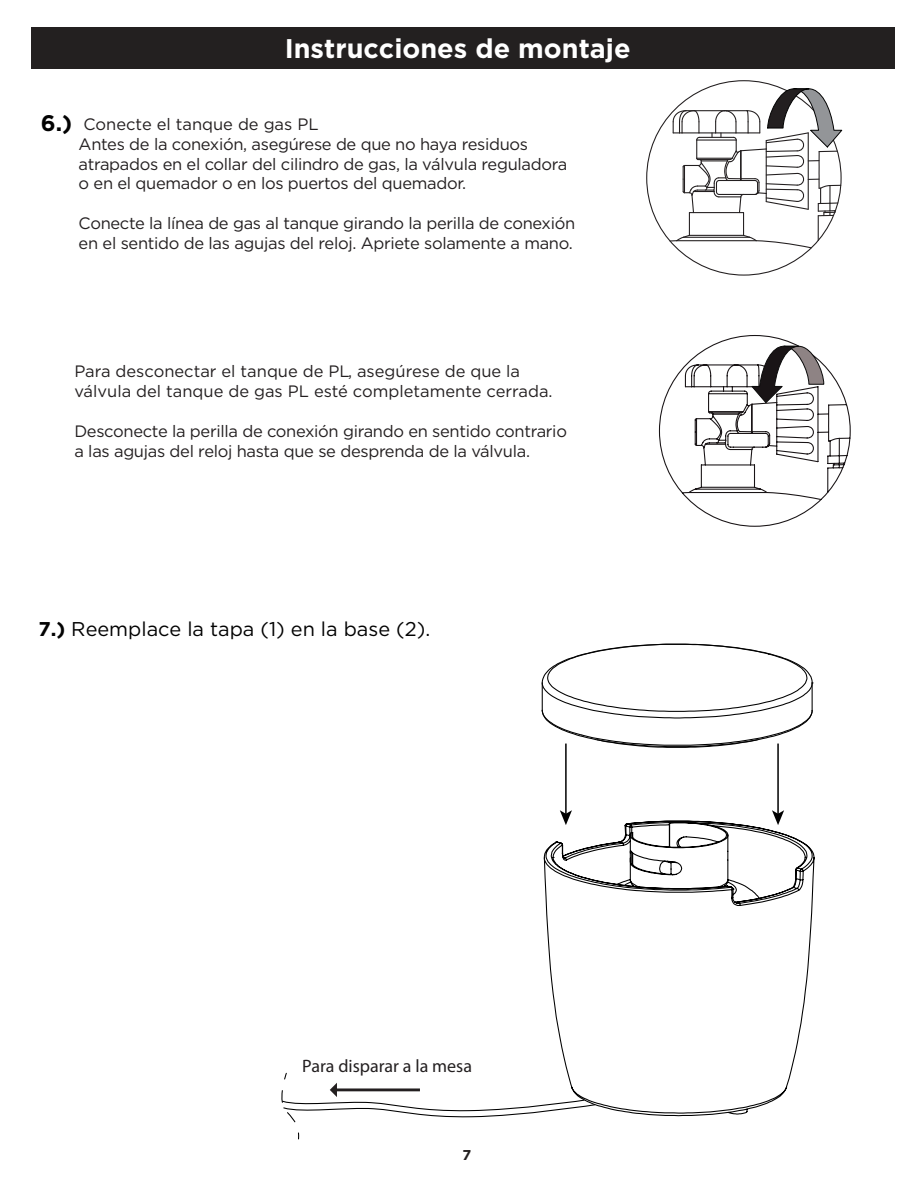
<style>
.page{position:relative;width:918px;height:1188px;background:#fff}
.page>*{position:absolute;margin:0;border:0;box-sizing:border-box;transform-origin:0 0}
.t1{font:700 27px "Gotham";color:#fff}
.t2{font:700 22.5px "Gotham";color:#020202}
.t3{font:19.95px "Gotham";color:#020202}
.t4{font:18px "Myriad Pro";color:#231f20}
.t5{font:16.5px/19.8px "Gotham";letter-spacing:-.02em;color:#231f20}
.t6{font:16.5px/19.8px "Gotham";color:#231f20}
.t7{font:700 14.25px "Gotham";color:#231f20}
.s1{font-weight:700}
</style>
<div class="page">
<div style="left:31px;top:27px;width:864px;height:42px;background:#232020"></div>
<svg style="left:658px;top:335px;width:193px;height:192px"></svg>
<svg style="left:669px;top:88px;width:174px;height:161px"></svg>
<svg style="left:281px;top:1072px;width:262px;height:68px"></svg>
<svg style="left:541px;top:643px;width:272px;height:105px"></svg>
<svg style="left:543px;top:820px;width:272px;height:297px"></svg>
<hr style="left:565px;top:744px;width:2px;height:71px;background:#010101">
<svg style="left:560px;top:810px;width:12px;height:15px"></svg>
<hr style="left:777px;top:744px;width:2px;height:71px;background:#010101">
<svg style="left:772px;top:810px;width:12px;height:15px"></svg>
<h1 class="t1" style="left:285px;top:30px;width:347px">Instrucciones de montaje</h1>
<h2 class="t2" style="left:41px;top:108px;width:33px">6.)</h2>
<p class="t5" style="left:79px;top:114px;width:490px">Conecte el tanque de gas PL<br>Antes de la conexión, asegúrese de que no haya residuos atrapados en el collar del cilindro de gas, la válvula reguladora o en el quemador o en los puertos del quemador.</p>
<p class="t5" style="left:79px;top:213px;width:498px">Conecte la línea de gas al tanque girando la perilla de conexión en el sentido de las agujas del reloj. Apriete solamente a mano.</p>
<p class="t6" style="left:74px;top:361px;width:480px">Para desconectar el tanque de PL, asegúrese de que la válvula del tanque de gas PL esté completamente cerrada.</p>
<p class="t5" style="left:74px;top:421px;width:494px">Desconecte la perilla de conexión girando en sentido contrario a las agujas del reloj hasta que se desprenda de la válvula.</p>
<p class="t3" style="left:38px;top:616px;width:393px"><span class="s1">7.)</span> Reemplace la tapa (1) en la base (2).</p>
<p class="t4" style="left:302px;top:1055px;width:171px">Para disparar a la mesa</p>
<p class="t7" style="left:463px;top:1145px;width:10px">7</p>
</div>
